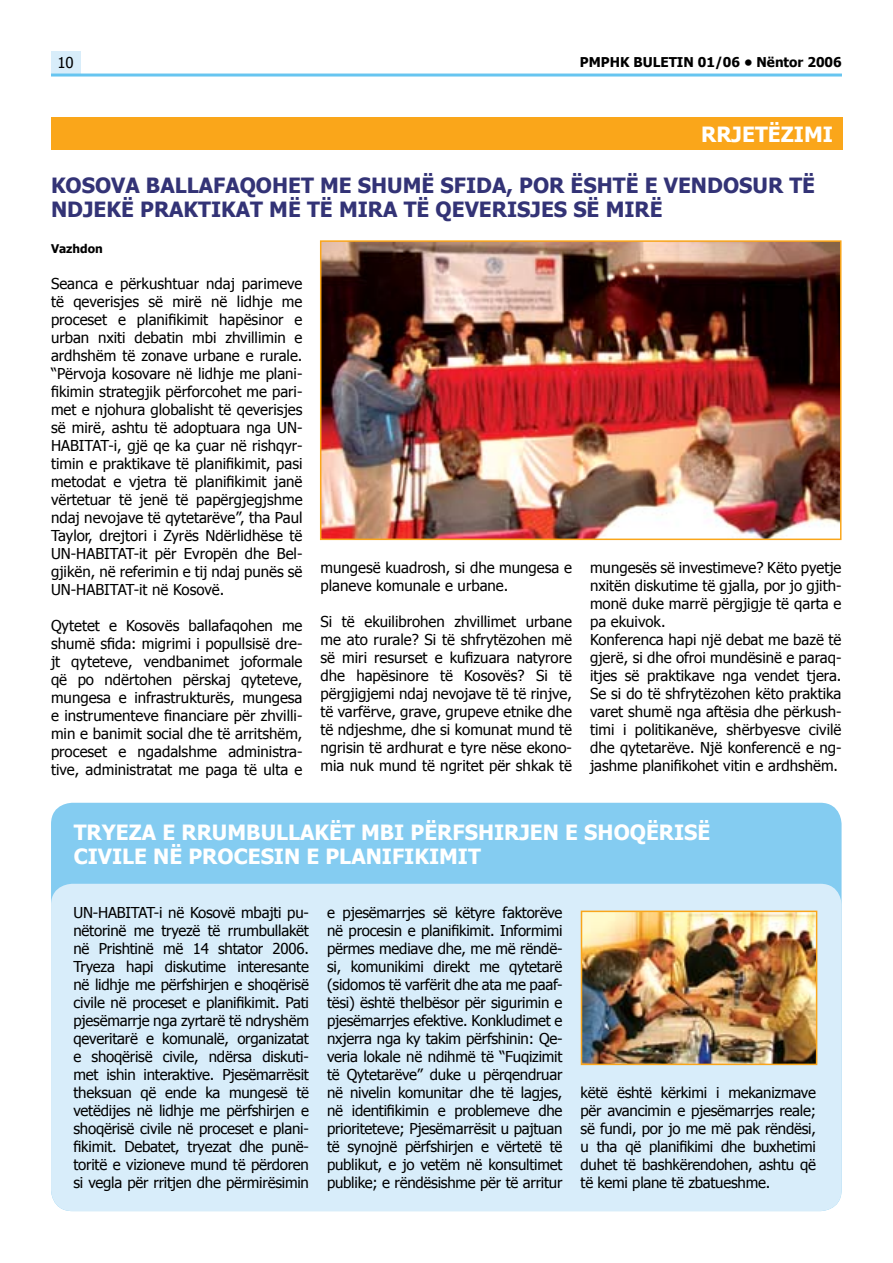
<style>
.page{position:relative;width:893px;height:1263px;background:#fff}
.page>*{position:absolute;margin:0;border:0;box-sizing:border-box;transform-origin:0 0}
.t1{font:700 21px/24px "Tahoma";color:#333376}
.t2{font:700 21px "Tahoma";color:#fff}
.t3{font:15px/18px "Tahoma";color:#000;text-align:justify}
.t4{font:700 13.5px "Tahoma";color:#000}
.t5{font:700 12px "Tahoma";color:#000}
</style>
<div class="page">
<div style="left:51px;top:51px;width:30px;height:24px;background:#d8edfa"></div>
<hr style="left:51px;top:74px;width:791px;height:3px;background:#67c5f0">
<div style="left:51px;top:803px;width:791px;height:408px;background:#84ccf1;border-radius:21px"></div>
<div style="left:51px;top:884px;width:791px;height:327px;background:#d8edfa;border-radius:21px"></div>
<img style="left:584px;top:914px;width:230px;height:148px">
<div style="left:581px;top:911px;width:236px;height:154px;border:2px solid #faa61a"></div>
<div style="left:51px;top:117px;width:792px;height:33px;background:#faa61a"></div>
<img style="left:323px;top:243px;width:515px;height:294px">
<div style="left:320px;top:240px;width:521px;height:300px;border:2px solid #faa61a"></div>
<p class="t3" style="left:57px;top:53px;width:18px">10</p>
<p class="t4" style="left:580px;top:53px;width:64px">PMPHK BUL</p>
<p class="t4" style="left:660px;top:53px;width:183px">ETI N 01/06 • NËNTOR 2006</p>
<h1 class="t2" style="left:701px;top:119px;width:94px">RRJETËZIMI</h1>
<h1 class="t1" style="left:51px;top:172px;width:766px">KOSOVA BALLAFAQOHET ME SHUMË SFIDA, POR ËSHTË E VEN DOSUR TË<br>NDJEKË PRAKTIKAT MË TË MIRA TË QEVERISJES SË MIRË</h1>
<p class="t5" style="left:51px;top:240px;width:53px">VAZHDON</p>
<p class="t3" style="left:51px;top:273px;width:253px">Seanca e përkushtuar ndaj parimeve të qeverisjes së mirë në lidhje me proceset e planifikimit hapësinor e urban nxiti debatin mbi zhvillimin e ardhshëm të zonave urbane e rurale. “Përvoja kosovare në lidhje me plani&shy;fikimin strategjik përforcohet me pari&shy;met e njohura globalisht të qeverisjes së mirë, ashtu të adoptuara nga UN-HABITAT-i, gjë qe ka çuar në rishqyr&shy;timin e praktikave të planifikimit, pasi metodat e vjetra të planifikimit janë vërtetuar të jenë të papërgjegjshme ndaj nevojave të qytetarëve”, tha Paul Taylor, drejtori i Zyrës Ndërlidhëse të UN-HABITAT-it për Evropën dhe Bel&shy;gjikën, në referimin e tij ndaj punës së UN-HABITAT-it në Kosovë.</p>
<p class="t3" style="left:51px;top:615px;width:253px">Qytetet e Kosovës ballafaqohen me shumë sfida: migrimi i popullsisë dre&shy;jt qyteteve, vendbanimet joformale që po ndërtohen përskaj qyteteve, mungesa e infrastrukturës, mungesa e instrumenteve financiare për zhvilli&shy;min e banimit social dhe të arritshëm, proceset e ngadalshme administra&shy;tive, administratat me paga të ulta e</p>
<p class="t3" style="left:321px;top:558px;width:253px">mungesë kuadrosh, si dhe mungesa e planeve komunale e urbane.</p>
<p class="t3" style="left:321px;top:612px;width:253px">Si të ekuilibrohen zhvillimet urbane me ato rurale? Si të shfrytëzohen më së miri resurset e kufizuara natyrore dhe hapësinore të Kosovës? Si të përgjigjemi ndaj nevojave të të rinjve, të varfërve, grave, grupeve etnike dhe të ndjeshme, dhe si komunat mund të ngrisin të ardhurat e tyre nëse ekono&shy;mia nuk mund të ngritet për shkak të</p>
<p class="t3" style="left:590px;top:558px;width:253px;text-align:left">mungesës së investimeve? Këto pyetje nxitën diskutime të gjalla, por jo gjith&shy;monë duke marrë përgjigje të qarta e pa ekuivok.<br>Konferenca hapi një debat me bazë të gjerë, si dhe ofroi mundësinë e paraq&shy;itjes së praktikave nga vendet tjera.<br>Se si do të shfrytëzohen këto praktika varet shumë nga aftësia dhe përkush&shy;timi i politikanëve, shërbyesve civilë dhe qytetarëve. Një konferencë e ng&shy;jashme planifikohet vitin e ardhshëm.</p>
<h1 class="t2" style="left:74px;top:817px;width:57px">TRYEZA</h1>
<h1 class="t2" style="left:162px;top:817px;width:66px">E RRUMBULLAK</h1>
<h1 class="t2" style="left:329px;top:817px;width:47px">ËT MBI</h1>
<h1 class="t2" style="left:411px;top:817px;width:56px">PËRFSHI</h1>
<h1 class="t2" style="left:504px;top:817px;width:110px">RJEN E SHOQ</h1>
<h1 class="t2" style="left:646px;top:817px;width:66px">ËRISË</h1>
<h1 class="t2" style="left:74px;top:841px;width:409px">CIVILE NË PROCESIN E PLANIFIKIMIT</h1>
<p class="t3" style="left:74px;top:903px;width:237px">UN-HABITAT-i në Kosovë mbajti pu&shy;nëtorinë me tryezë të rrumbullakët në Prishtinë më 14 shtator 2006.<br>Tryeza hapi diskutime interesante në lidhje me përfshirjen e shoqërisë civile në proceset e planifikimit. Pati pjesëmarrje nga zyrtarë të ndryshëm qeveritarë e komunalë, organizatat e shoqërisë civile, ndërsa diskuti&shy;met ishin interaktive. Pjesëmarrësit theksuan që ende ka mungesë të vetëdijes në lidhje me përfshirjen e shoqërisë civile në proceset e plani&shy;fikimit. Debatet, tryezat dhe punë&shy;toritë e vizioneve mund të përdoren si vegla për rritjen dhe përmirësimin</p>
<p class="t3" style="left:327px;top:903px;width:237px">e pjesëmarrjes së këtyre faktorëve në procesin e planifikimit. Informimi përmes mediave dhe, me më rëndë&shy;si, komunikimi direkt me qytetarë (sidomos të varfërit dhe ata me paaf&shy;tësi) është thelbësor për sigurimin e pjesëmarrjes efektive. Konkludimet e nxjerra nga ky takim përfshinin: Qe&shy;veria lokale në ndihmë të “Fuqizimit të Qytetarëve” duke u përqendruar në nivelin komunitar dhe të lagjes, në identifikimin e problemeve dhe prioriteteve; Pjesëmarrësit u pajtuan të synojnë përfshirjen e vërtetë të publikut, e jo vetëm në konsultimet publike; e rëndësishme për të arritur</p>
<p class="t3" style="left:580px;top:1083px;width:237px">këtë është kërkimi i mekanizmave për avancimin e pjesëmarrjes reale; së fundi, por jo me më pak rëndësi, u tha që planifikimi dhe buxhetimi duhet të bashkërendohen, ashtu që të kemi plane të zbatueshme.</p>
</div>
